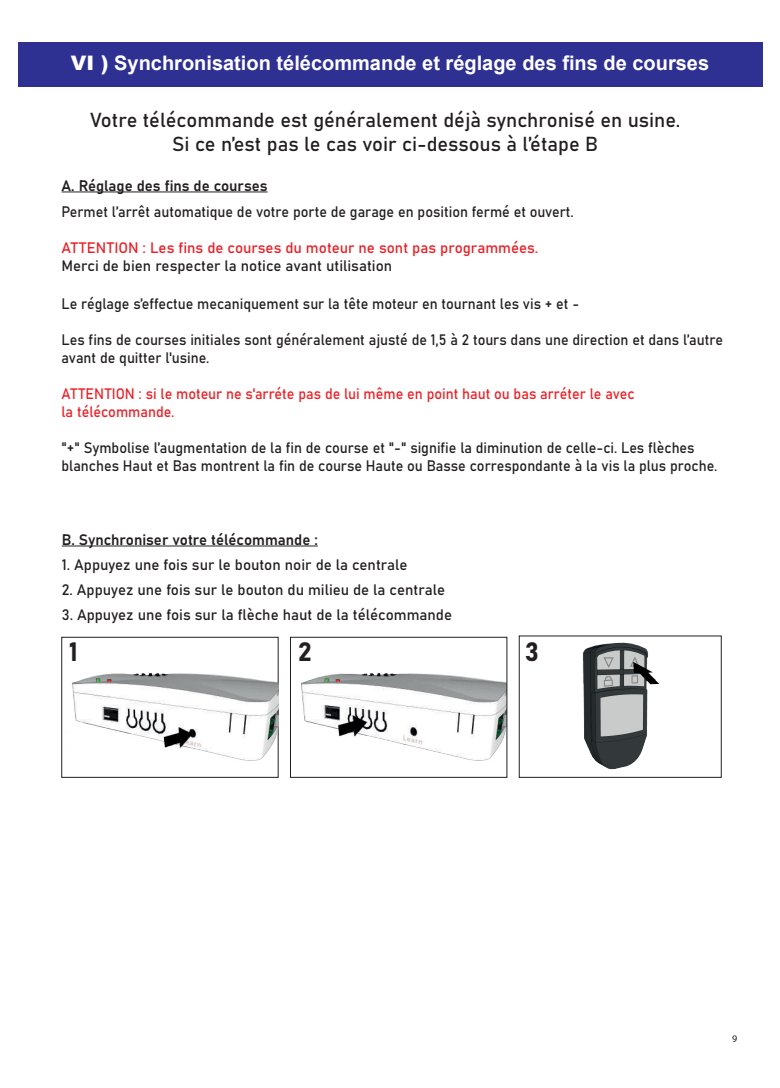
<style>
.page{position:relative;width:780px;height:1088px;background:#fff}
.page>*{position:absolute;margin:0;border:0;box-sizing:border-box;transform-origin:0 0}
.t1{font:26.25px "Bahnschrift";color:#231f20}
.t2{font:20px/24px "Bahnschrift";color:#231f20;text-align:center}
.t3{font:700 20px "Arial";color:#fff}
.t4{font:15px/18px "Bahnschrift";color:#231f20;scale:.95 1}
.t5{font:15px "Bahnschrift";color:#231f20}
.t6{font:15px/18px "Bahnschrift";color:#ec2027;scale:.95 1}
.t7{font:15px "Bahnschrift";color:#ec1d25}
.t8{font:10px "Myriad Pro";color:#231f20}
.s1{font-weight:900}
</style>
<div class="page">
<div style="left:18px;top:42px;width:744px;height:44px;background:#2e3092"></div>
<hr style="left:62px;top:546px;width:256px;height:1px;background:#231f20">
<img style="left:61px;top:642px;width:203px;height:136px">
<img style="left:264px;top:642px;width:195px;height:136px">
<img style="left:459px;top:637px;width:263px;height:140px">
<div style="left:290px;top:637px;width:217px;height:141px;border:1px solid #231f20"></div>
<hr style="left:62px;top:192px;width:205px;height:1px;background:#231f20">
<h2 class="t3" style="left:71px;top:49px;width:639px"><span class="s1">VI )</span> Synchronisation télécommande et réglage des fins de courses</h2>
<h2 class="t2" style="left:90px;top:107px;width:591px">Votre télécommande est généralement déjà synchronisé en usine.<br>Si ce n’est pas le cas voir ci-dessous à l’étape B</h2>
<p class="t5" style="left:62px;top:175px;width:207px">A. Réglage des fins de courses</p>
<p class="t4" style="left:62px;top:202px;width:540px">Permet l’arrêt automatique de votre porte de garage en position fermé et ouvert.</p>
<p class="t7" style="left:62px;top:236px;width:478px">ATTENTION : Les fins de courses du moteur ne sont pas programmées.</p>
<p class="t5" style="left:62px;top:254px;width:332px">Merci de bien respecter la notice avant utilisation</p>
<p class="t4" style="left:62px;top:294px;width:546px">Le réglage s’effectue mecaniquement sur la tête moteur en tournant les vis + et -</p>
<p class="t4" style="left:62px;top:330px;width:697px">Les fins de courses initiales sont généralement ajusté de 1,5 à 2 tours dans une direction et dans l’autre avant de quitter l'usine.</p>
<p class="t6" style="left:62px;top:384px;width:604px">ATTENTION : si le moteur ne s'arréte pas de lui même en point haut ou bas arréter le avec la télécommande.</p>
<p class="t4" style="left:62px;top:438px;width:691px">"+" Symbolise l’augmentation de la fin de course et "-" signifie la diminution de celle-ci. Les flèches blanches Haut et Bas montrent la fin de course Haute ou Basse correspondante à la vis la plus proche.</p>
<p class="t5" style="left:62px;top:529px;width:257px">B. Synchroniser votre télécommande :</p>
<p class="t5" style="left:62px;top:554px;width:347px">1. Appuyez une fois sur le bouton noir de la centrale</p>
<p class="t5" style="left:62px;top:579px;width:385px">2. Appuyez une fois sur le bouton du milieu de la centrale</p>
<p class="t5" style="left:62px;top:604px;width:392px">3. Appuyez une fois sur la flèche haut de la télécommande</p>
<h1 class="t1" style="left:69px;top:632px;width:10px">1</h1>
<h1 class="t1" style="left:298px;top:632px;width:15px">2</h1>
<h1 class="t1" style="left:525px;top:632px;width:15px">3</h1>
<p class="t8" style="left:732px;top:1032px;width:7px">9</p>
</div>
